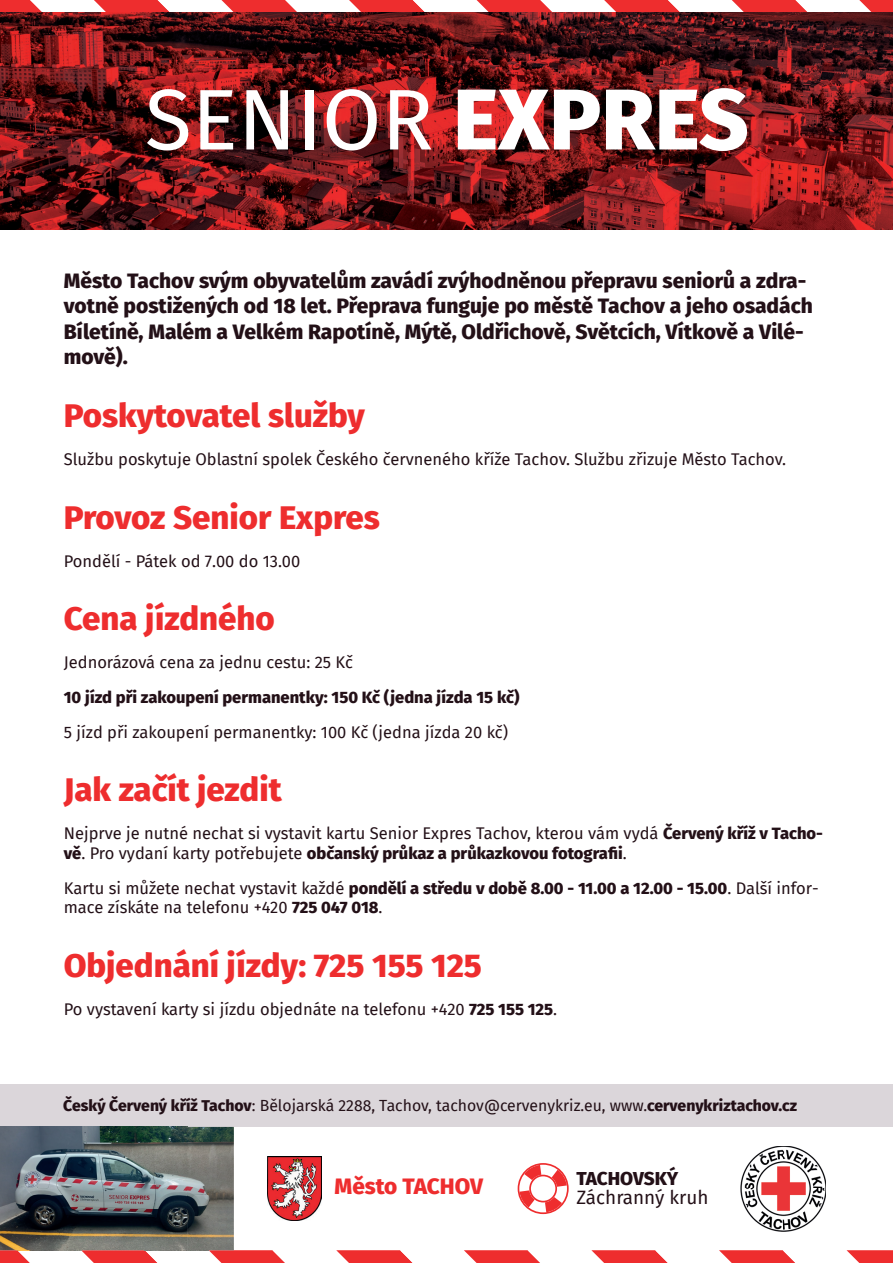
<style>
.page{position:relative;width:893px;height:1263px;background:#fff}
.page>*{position:absolute;margin:0;border:0;box-sizing:border-box;transform-origin:0 0}
.t1{font:86.1px "Fira Sans";color:#fff}
.t2{font:800 33px "Fira Sans";color:#ee2d2e}
.t3{font:800 22.5px "Fira Sans";color:#ee2d2e}
.t4{font:800 21px/25.2px "Fira Sans";color:#231017}
.t5{font:18.9px "Fira Sans";color:#231017}
.t6{font:800 18.9px "Fira Sans";color:#231017}
.t7{font:16.5px/19.8px "Fira Sans";color:#231017}
.t8{font:800 16.5px "Fira Sans";color:#231017}
.t9{font:15.75px "Fira Sans";color:#231017}
.s1{font-weight:800}
</style>
<div class="page">
<svg style="left:0;top:0;width:893px;height:13px"></svg>
<img style="left:0;top:13px;width:893px;height:217px">
<div style="left:0;top:1084px;width:893px;height:43px;background:#dbd6da"></div>
<img style="left:0;top:1127px;width:234px;height:123px">
<svg style="left:0;top:1250px;width:893px;height:13px"></svg>
<svg style="left:518px;top:1163px;width:51px;height:51px"></svg>
<img style="left:741px;top:1146px;width:85px;height:85px">
<img style="left:268px;top:1157px;width:54px;height:63px">
<h1 class="t1" style="left:145px;top:54px;width:605px">SENIOR <span class="s1">EXPRES</span></h1>
<p class="t4" style="left:64px;top:266px;width:751px">Město Tachov svým obyvatelům zavádí zvýhodněnou přepravu seniorů a zdra&shy;votně postižených od 18 let. Přeprava funguje po městě Tachov a jeho osadách Bíletíně, Malém a Velkém Rapotíně, Mýtě, Oldřichově, Světcích, Vítkově a Vilé&shy;mově).</p>
<h2 class="t2" style="left:64px;top:387px;width:303px">Poskytovatel služby</h2>
<p class="t7" style="left:64px;top:449px;width:724px">Službu poskytuje Oblastní spolek Českého červneného kříže Tachov. Službu zřizuje Město Tachov.</p>
<h2 class="t2" style="left:64px;top:489px;width:318px">Provoz Senior Expres</h2>
<p class="t7" style="left:64px;top:550px;width:238px">Pondělí - Pátek od 7.00 do 13.00</p>
<h2 class="t2" style="left:64px;top:590px;width:213px">Cena jízdného</h2>
<p class="t7" style="left:64px;top:652px;width:291px">Jednorázová cena za jednu cestu: 25 Kč</p>
<p class="t8" style="left:64px;top:683px;width:457px">10 jízd při zakoupení permanentky: 150 Kč (jedna jízda 15 kč)</p>
<p class="t7" style="left:64px;top:721px;width:446px">5 jízd při zakoupení permanentky: 100 Kč (jedna jízda 20 kč)</p>
<h2 class="t2" style="left:64px;top:761px;width:219px">Jak začít jezdit</h2>
<p class="t7" style="left:64px;top:823px;width:761px">Nejprve je nutné nechat si vystavit kartu Senior Expres Tachov, kterou vám vydá <span class="s1">Červený kříž v Tacho&shy;vě</span>. Pro vydaní karty potřebujete <span class="s1">občanský průkaz a průkazkovou fotografii</span>.</p>
<p class="t7" style="left:64px;top:877px;width:757px">Kartu si můžete nechat vystavit každé <span class="s1">pondělí a středu v době 8.00 - 11.00 a 12.00 - 15.00</span>. Další infor&shy;mace získáte na telefonu +420 <span class="s1">725 047 018</span>.</p>
<h2 class="t2" style="left:64px;top:937px;width:420px">Objednání jízdy: 725 155 125</h2>
<p class="t7" style="left:64px;top:999px;width:495px">Po vystavení karty si jízdu objednáte na telefonu +420 <span class="s1">725 155 125</span>.</p>
<p class="t9" style="left:63px;top:1094px;width:735px"><span class="s1">Český Červený kříž Tachov</span>: Bělojarská 2288, Tachov, tachov@cervenykriz.eu, www.<span class="s1">cervenykriztachov.cz</span></p>
<h3 class="t3" style="left:335px;top:1167px;width:150px">Město TACHOV</h3>
<p class="t6" style="left:576px;top:1161px;width:103px">TACHOVSKÝ</p>
<p class="t5" style="left:576px;top:1183px;width:134px">Záchranný kruh</p>
</div>
